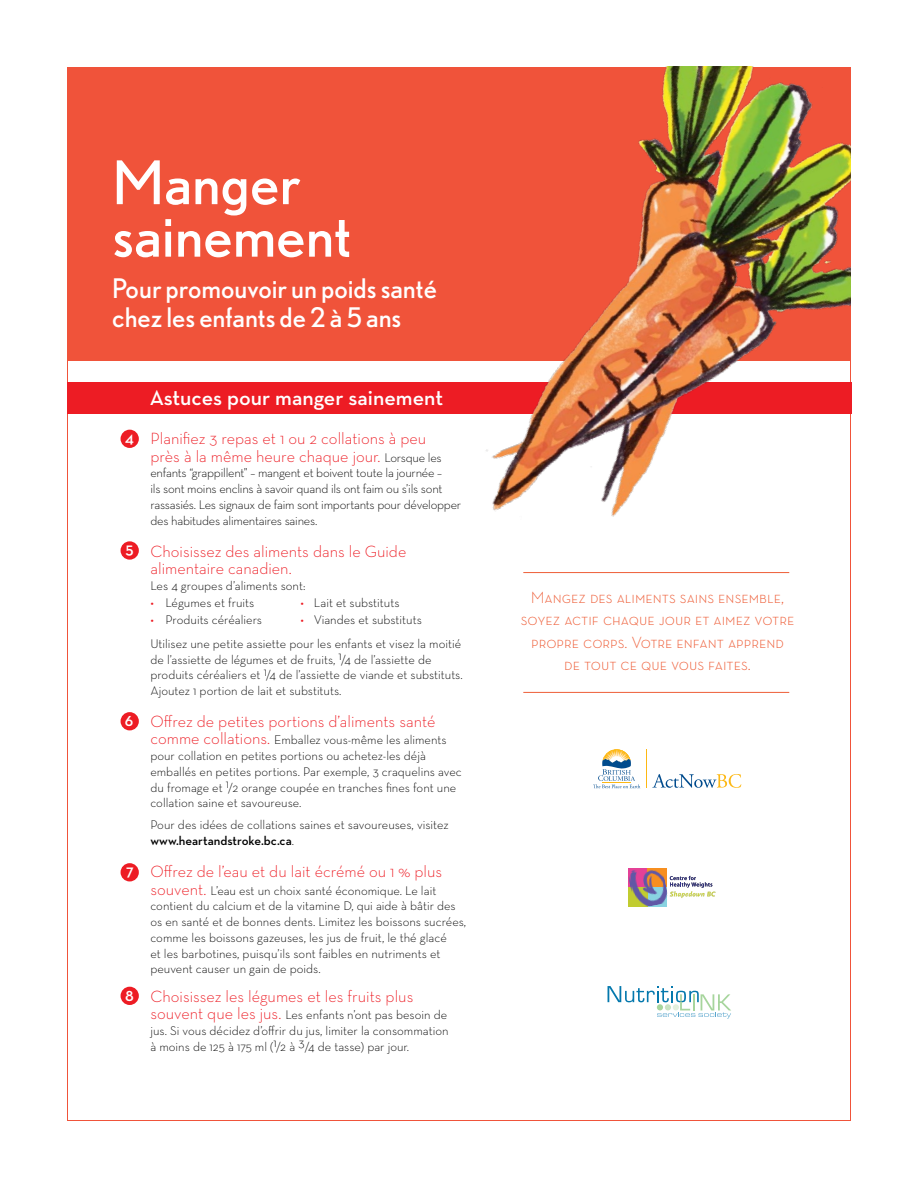
<style>
.page{position:relative;width:918px;height:1188px;background:#fff}
.page>*{position:absolute;margin:0;border:0;box-sizing:border-box;transform-origin:0 0}
.t1{font:60px/52.5px "Nobel";color:#fff}
.t2{font:27px/29.4px "Nobel";color:#fff}
.t3{font:600 21.75px "Neutra Text";color:#fff}
.t4{font:300 16.5px/17.2px "Neutra Text";color:#ed1c24}
.t5{font:16.5px/22.5px "Neutra Text Light SC";color:#ee5e38;text-align:center}
.t6{font:600 16.5px "Neutra Text";color:#fff}
.t7{font:300 12.75px/15.8px "Neutra Text";color:#000}
.t8{font:300 12.75px/15.8px "Neutra Text";letter-spacing:-.02em;color:#000}
.s1{font-size:12.75px;color:#000}
.s2{color:#ed1c24}
.s3{font-size:16.5px;color:#ed1c24}
.s4{font-weight:600}
</style>
<div class="page">
<div style="left:67px;top:67px;width:784px;height:294px;background:#f0533a"></div>
<div style="left:68px;top:383px;width:784px;height:31px;background:#ed1c24"></div>
<div style="left:121px;top:541px;width:18px;height:19px;background:#ed1c24;border-radius:50%"></div>
<div style="left:121px;top:712px;width:18px;height:18px;background:#ed1c24;border-radius:50%"></div>
<div style="left:121px;top:863px;width:18px;height:18px;background:#ed1c24;border-radius:50%"></div>
<div style="left:121px;top:987px;width:18px;height:18px;background:#ed1c24;border-radius:50%"></div>
<img style="left:431px;top:67px;width:420px;height:487px">
<hr style="left:523px;top:572px;width:266px;height:1px;background:#ee5e38">
<hr style="left:523px;top:692px;width:266px;height:1px;background:#ee5e38">
<svg style="left:608px;top:986px;width:123px;height:33px"></svg>
<hr style="left:646px;top:749px;width:1px;height:39px;background:#fdb813">
<svg style="left:652px;top:774px;width:89px;height:14px"></svg>
<svg style="left:593px;top:749px;width:47px;height:39px"></svg>
<svg style="left:628px;top:868px;width:39px;height:39px"></svg>
<svg style="left:628px;top:869px;width:19px;height:19px"></svg>
<svg style="left:647px;top:869px;width:19px;height:19px"></svg>
<svg style="left:647px;top:888px;width:19px;height:19px"></svg>
<svg style="left:628px;top:888px;width:19px;height:19px"></svg>
<svg style="left:670px;top:876px;width:46px;height:22px"></svg>
<div style="left:121px;top:430px;width:18px;height:18px;background:#ed1c24;border-radius:50%"></div>
<h1 class="t1" style="left:112px;top:156px;width:241px">Manger sainement</h1>
<h2 class="t2" style="left:112px;top:273px;width:326px">Pour promouvoir un poids santé chez les enfants de 2 à 5 ans</h2>
<p class="t6" style="left:125px;top:427px;width:10px">4</p>
<p class="t6" style="left:126px;top:539px;width:10px">5</p>
<p class="t6" style="left:125px;top:710px;width:10px">6</p>
<p class="t6" style="left:126px;top:861px;width:9px">7</p>
<p class="t6" style="left:125px;top:985px;width:10px">8</p>
<h3 class="t3" style="left:150px;top:384px;width:295px">Astuces pour manger sainement</h3>
<p class="t4" style="left:150px;top:430px;width:293px">Planifiez 3 repas et 1 ou 2 collations à peu près à la même heure chaque jour. <span class="s1">Lorsque les</span></p>
<p class="t8" style="left:150px;top:465px;width:312px">enfants “grappillent” – mangent et boivent toute la journée –<br>ils sont moins enclins à savoir quand ils ont faim ou s’ils sont rassasiés. Les signaux de faim sont importants pour développer des habitudes alimentaires saines.</p>
<p class="t4" style="left:150px;top:542px;width:257px">Choisissez des aliments dans le Guide alimentaire canadien.</p>
<p class="t7" style="left:150px;top:577px;width:157px">Les 4 groupes d’aliments sont:</p>
<p class="t7" style="left:150px;top:595px;width:106px"><span class="s2">•</span> Légumes et fruits</p>
<p class="t7" style="left:300px;top:595px;width:101px"><span class="s2">•</span> Lait et substituts</p>
<p class="t7" style="left:150px;top:612px;width:113px"><span class="s2">•</span> Produits céréaliers</p>
<p class="t7" style="left:150px;top:608px;width:312px;line-height:23.5px;text-indent:150px"><span class="s2">•</span> Viandes et substituts<br>Utilisez une petite assiette pour les enfants et visez la moitié</p>
<p class="t7" style="left:150px;top:651px;width:314px">de l’assiette de légumes et de fruits, 1/4 de l’assiette de produits céréaliers et 1/4 de l’assiette de viande et substituts.<br>Ajoutez 1 portion de lait et substituts.</p>
<p class="t4" style="left:150px;top:713px;width:287px">Offrez de petites portions d’aliments santé</p>
<p class="t7" style="left:150px;top:732px;width:313px"><span class="s3">comme collations.</span> Emballez vous-même les aliments pour collation en petites portions ou achetez-les déjà emballés en petites portions. Par exemple, 3 craquelins avec du fromage et 1/2 orange coupée en tranches fines font une collation saine et savoureuse.</p>
<p class="t7" style="left:150px;top:817px;width:300px">Pour des idées de collations saines et savoureuses, visitez <span class="s4">www.heartandstroke.bc.ca</span>.</p>
<p class="t4" style="left:150px;top:863px;width:293px">Offrez de l’eau et du lait écrémé ou 1 % plus</p>
<p class="t7" style="left:150px;top:882px;width:317px"><span class="s3">souvent.</span> L’eau est un choix santé économique. Le lait contient du calcium et de la vitamine D, qui aide à bâtir des os en santé et de bonnes dents. Limitez les boissons sucrées, comme les boissons gazeuses, les jus de fruit, le thé glacé<br>et les barbotines, puisqu’ils sont faibles en nutriments et peuvent causer un gain de poids.</p>
<p class="t4" style="left:150px;top:987px;width:264px">Choisissez les légumes et les fruits plus</p>
<p class="t7" style="left:150px;top:1007px;width:300px;text-align:justify"><span class="s3">souvent que les jus.</span> Les enfants n’ont pas besoin de jus. Si vous décidez d’offrir du jus, limiter la consommation à moins de 125 à 175 ml (1/2 à 3/4 de tasse) par jour.</p>
<p class="t5" style="left:521px;top:586px;width:275px">Mangez des aliments sains ensemble, soyez actif chaque jour et aimez votre propre corps. Votre enfant apprend<br>de tout ce que vous faites.</p>
</div>
